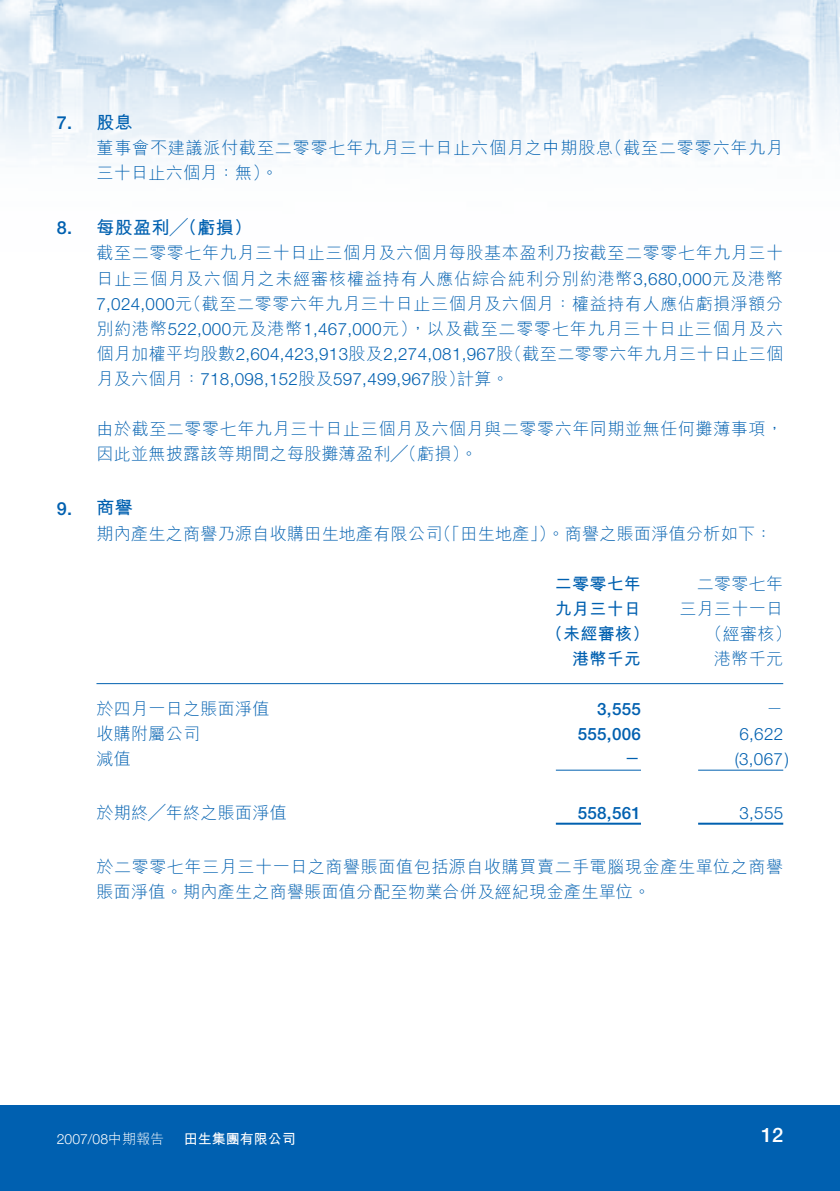
<style>
.page{position:relative;width:840px;height:1191px;background:#fff}
.page>*{position:absolute;margin:0;border:0;box-sizing:border-box;transform-origin:0 0}
.t1{font:500 20px "Helvetica Neue LT Std";color:#fff}
.t2{font:700 18px "M Hei HK";letter-spacing:.02em;color:#0060b0}
.t3{font:500 18px "Helvetica Neue";color:#0060b0}
.t4{font:300 17px/25px "M Hei HK";letter-spacing:.035em;color:#0060b0}
.t5{font:300 17px "Helvetica Neue";letter-spacing:.02em;color:#0060b0}
.t6{font:700 17px "M Hei HK";letter-spacing:.02em;color:#0060b0}
.t7{font:500 17px "Helvetica Neue";letter-spacing:.02em;color:#0060b0}
.t8{font:300 14px "Helvetica Neue";color:#fff}
.t9{font:700 14px "M Hei HK";color:#fff}
.s1{font-family:"Helvetica Neue"}
.s2{font-family:"M Hei HK"}
</style>
<div class="page">
<img style="left:0;top:0;width:839px;height:825px">
<div style="left:0;top:1105px;width:839px;height:86px;background:#0060b0"></div>
<hr style="left:96px;top:683px;width:686px;height:1px;background:#0060b0">
<hr style="left:555px;top:769px;width:85px;height:1px;background:#0060b0">
<hr style="left:697px;top:769px;width:85px;height:1px;background:#0060b0">
<hr style="left:555px;top:822px;width:85px;height:2px;background:#0060b0">
<hr style="left:697px;top:822px;width:85px;height:2px;background:#0060b0">
<p class="t3" style="left:57px;top:112px;width:17px">7.</p>
<p class="t3" style="left:57px;top:217px;width:17px">8.</p>
<p class="t3" style="left:57px;top:497px;width:17px">9.</p>
<p class="t2" style="left:96px;top:110px;width:38px">股息</p>
<p class="t4" style="left:96px;top:135px;width:518px">董事會不建議派付截至二零零七年九月三十日止六個月之中期股息三十日止六個月：無。(</p>
<p class="t2" style="left:96px;top:215px;width:157px">每股盈利╱（虧損(</p>
<p class="t4" style="left:605px;top:135px;width:179px">（截至二零零六年九月</p>
<p class="t4" style="left:96px;top:240px;width:687px">截至二零零七年九月三十日止三個月及六個月每股基本盈利乃按截至二零零七年九月三十</p>
<p class="t4" style="left:96px;top:265px;width:687px">日止三個月及六個月之未經審核權益持有人應佔綜合純利分別約港幣<span class="s1">3,680,000</span>元及港幣</p>
<p class="t4" style="left:96px;top:290px;width:687px"><span class="s1">7,024,000</span> （元截至二零零六年九月三十日止三個月及六個月：權益持有人應佔虧損淨額分</p>
<p class="t4" style="left:96px;top:315px;width:687px">別約港幣<span class="s1">522,000</span>元及港幣<span class="s1">1,467,000</span>元，）以及截至二零零七年九月三十日止三個月及六</p>
<p class="t4" style="left:96px;top:340px;width:687px">個月加權平均股數<span class="s1">2,604,423,913</span>股及<span class="s1">2,274,081,967</span> （股截至二零零六年九月三十日止三個</p>
<p class="t4" style="left:457px;top:365px;width:53px">計算。</p>
<p class="t5" style="left:96px;top:368px;width:370px"><span class="s2">月及六個月：</span>718,098,152<span class="s2">股及</span>597,499,967<span class="s2">股）</span></p>
<p class="t4" style="left:96px;top:415px;width:687px">由於截至二零零七年九月三十日止三個月及六個月與二零零六年同期並無任何攤薄事項，因此並無披露該等期間之每股攤薄盈利╱（虧損。(</p>
<p class="t2" style="left:96px;top:495px;width:38px">商譽</p>
<p class="t4" style="left:434px;top:520px;width:339px">（「田生地產」）。商譽之賬面淨值分析如下：</p>
<p class="t4" style="left:96px;top:520px;width:347px">期內產生之商譽乃源自收購田生地產有限公司</p>
<p class="t6" style="left:554px;top:571px;width:88px">二零零七年</p>
<p class="t4" style="left:696px;top:570px;width:88px">二零零七年</p>
<p class="t6" style="left:554px;top:596px;width:88px">九月三十日</p>
<p class="t4" style="left:679px;top:595px;width:105px">三月三十一日</p>
<p class="t6" style="left:545px;top:621px;width:105px">（未經審核）</p>
<p class="t4" style="left:705px;top:620px;width:88px">（經審核(</p>
<p class="t6" style="left:571px;top:646px;width:70px">港幣千元</p>
<p class="t4" style="left:713px;top:645px;width:70px">港幣千元</p>
<p class="t4" style="left:96px;top:695px;width:174px">於四月一日之賬面淨值</p>
<p class="t7" style="left:597px;top:698px;width:45px">3,555</p>
<p class="t4" style="left:765px;top:695px;width:18px">－</p>
<p class="t4" style="left:96px;top:720px;width:105px">收購附屬公司</p>
<p class="t7" style="left:577px;top:723px;width:65px">555,006</p>
<p class="t5" style="left:739px;top:723px;width:45px">6,622</p>
<p class="t4" style="left:96px;top:745px;width:36px">減值</p>
<p class="t6" style="left:623px;top:746px;width:18px">－</p>
<p class="t5" style="left:734px;top:748px;width:56px">)3,067(</p>
<p class="t4" style="left:96px;top:799px;width:192px">於期終╱年終之賬面淨值</p>
<p class="t4" style="left:96px;top:853px;width:687px">於二零零七年三月三十一日之商譽賬面值包括源自收購買賣二手電腦現金產生單位之商譽賬面淨值。期內產生之商譽賬面值分配至物業合併及經紀現金產生單位。</p>
<p class="t7" style="left:577px;top:802px;width:65px">558,561</p>
<p class="t5" style="left:739px;top:802px;width:45px">3,555</p>
<p class="t8" style="left:57px;top:1130px;width:109px">2007/08<span class="s2">中期報告</span></p>
<p class="t9" style="left:184px;top:1128px;width:113px">田生集團有限公司</p>
<p class="t1" style="left:760px;top:1123px;width:12px">12</p>
</div>
